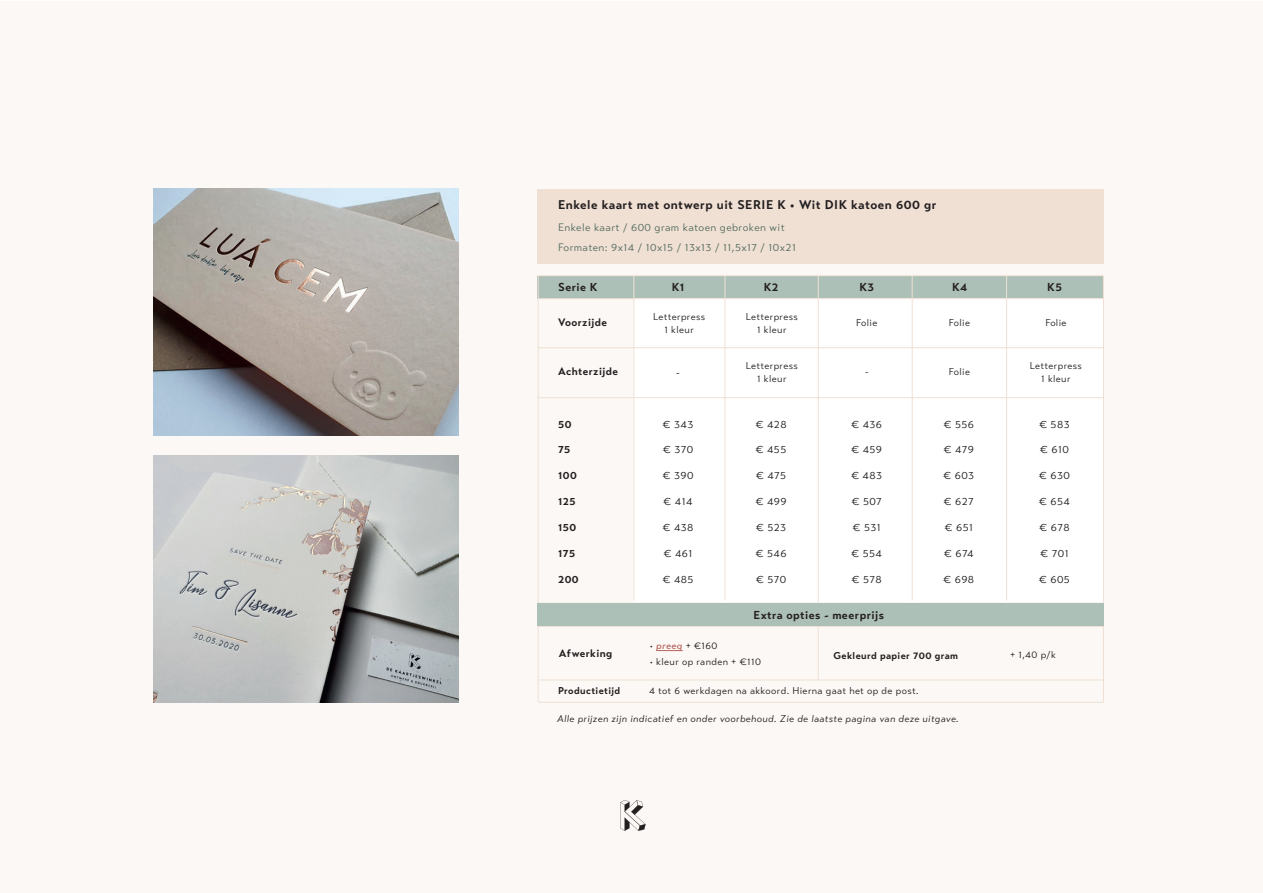
<style>
.page{position:relative;width:1263px;height:893px;background:#fff}
.page>*{position:absolute;margin:0;border:0;box-sizing:border-box;transform-origin:0 0}
.t1{font:700 12.6px "Transat Text";letter-spacing:.04em;color:#231f20}
.t2{font:700 11.55px "Transat Text";letter-spacing:.04em;color:#231f20}
.t3{font:10.8px "Transat Text Standard";letter-spacing:.04em;color:#231f20}
.t4{font:10.8px "Transat Text Standard";letter-spacing:.04em;color:#516b5e}
.t5{font:700 10.8px "Transat Text";letter-spacing:.04em;color:#231f20}
.t6{font:9.9px/13.5px "Transat Text Standard";letter-spacing:.04em;color:#231f20;text-align:center}
.t7{font:italic 9.9px "Transat Text Standard";letter-spacing:.04em;color:#231f20}
.t8{font:700 9.9px "Transat Text";letter-spacing:.04em;color:#231f20}
.s1{font-family:"Transat Text";font-weight:500;font-style:italic;color:#b7655f}
</style>
<div class="page">
<div style="left:0;top:1px;width:1263px;height:891px;background:#fbf8f5"></div>
<svg style="left:620px;top:800px;width:26px;height:31px"></svg>
<div style="left:538px;top:276px;width:566px;height:22px;background:#adc0b7"></div>
<div style="left:538px;top:189px;width:566px;height:74px;background:#f0e0d3"></div>
<hr style="left:1103px;top:276px;width:1px;height:426px;background:#f0e0d3">
<div style="left:633px;top:298px;width:470px;height:304px;background:#fff"></div>
<hr style="left:818px;top:276px;width:1px;height:403px;background:#f0e0d3">
<hr style="left:538px;top:298px;width:565px;height:1px;background:#f0e0d3">
<hr style="left:538px;top:275px;width:565px;height:1px;background:#f0e0d3">
<hr style="left:538px;top:347px;width:565px;height:1px;background:#f0e0d3">
<hr style="left:1006px;top:276px;width:1px;height:324px;background:#f0e0d3">
<hr style="left:912px;top:276px;width:1px;height:324px;background:#f0e0d3">
<hr style="left:724px;top:276px;width:1px;height:324px;background:#f0e0d3">
<hr style="left:633px;top:276px;width:1px;height:324px;background:#f0e0d3">
<hr style="left:538px;top:276px;width:1px;height:426px;background:#f0e0d3">
<hr style="left:538px;top:397px;width:565px;height:1px;background:#f0e0d3">
<hr style="left:538px;top:603px;width:565px;height:1px;background:#f0e0d3">
<hr style="left:538px;top:679px;width:565px;height:1px;background:#f0e0d3">
<hr style="left:538px;top:702px;width:565px;height:1px;background:#f0e0d3">
<svg style="left:656px;top:650px;width:27px;height:1px"></svg>
<img style="left:153px;top:189px;width:305px;height:247px">
<img style="left:153px;top:456px;width:305px;height:247px">
<hr style="left:538px;top:626px;width:565px;height:1px;background:#f0e0d3">
<div style="left:537px;top:604px;width:566px;height:22px;background:#adc0b7"></div>
<p class="t1" style="left:558px;top:197px;width:380px">Enkele kaart met ontwerp uit SERIE K • Wit DIK katoen 600 gr</p>
<p class="t4" style="left:558px;top:240px;width:239px">Formaten: 9x14 / 10x15 / 13x13 / 11,5x17 / 10x21</p>
<p class="t4" style="left:558px;top:221px;width:228px">Enkele kaart / 600 gram katoen gebroken wit</p>
<p class="t2" style="left:558px;top:280px;width:41px">Serie K</p>
<p class="t5" style="left:558px;top:316px;width:51px">Voorzijde</p>
<p class="t5" style="left:558px;top:364px;width:62px">Achterzijde</p>
<p class="t5" style="left:558px;top:417px;width:15px">50</p>
<p class="t5" style="left:558px;top:443px;width:14px">75</p>
<p class="t5" style="left:558px;top:469px;width:20px">100</p>
<p class="t5" style="left:558px;top:495px;width:19px">125</p>
<p class="t5" style="left:558px;top:521px;width:20px">150</p>
<p class="t5" style="left:558px;top:546px;width:19px">175</p>
<p class="t5" style="left:558px;top:572px;width:22px">200</p>
<p class="t2" style="left:672px;top:280px;width:14px">K1</p>
<p class="t2" style="left:764px;top:280px;width:16px">K2</p>
<p class="t2" style="left:859px;top:280px;width:16px">K3</p>
<p class="t2" style="left:952px;top:280px;width:17px">K4</p>
<p class="t2" style="left:1047px;top:280px;width:16px">K5</p>
<p class="t6" style="left:653px;top:310px;width:54px">Letterpress<br>1 kleur</p>
<p class="t6" style="left:746px;top:310px;width:54px">Letterpress<br>1 kleur</p>
<p class="t6" style="left:746px;top:359px;width:54px">Letterpress<br>1 kleur</p>
<p class="t6" style="left:1030px;top:359px;width:54px">Letterpress<br>1 kleur</p>
<p class="t6" style="left:949px;top:316px;width:23px">Folie</p>
<p class="t6" style="left:1045px;top:315px;width:23px">Folie</p>
<p class="t6" style="left:856px;top:316px;width:23px">Folie</p>
<p class="t6" style="left:949px;top:365px;width:23px">Folie</p>
<p class="t6" style="left:865px;top:365px;width:5px">-</p>
<p class="t3" style="left:676px;top:365px;width:5px">-</p>
<p class="t3" style="left:663px;top:417px;width:32px">€ 343</p>
<p class="t3" style="left:663px;top:443px;width:32px">€ 370</p>
<p class="t3" style="left:663px;top:469px;width:32px">€ 390</p>
<p class="t3" style="left:664px;top:495px;width:30px">€ 414</p>
<p class="t3" style="left:663px;top:521px;width:32px">€ 438</p>
<p class="t3" style="left:664px;top:547px;width:30px">€ 461</p>
<p class="t3" style="left:663px;top:573px;width:32px">€ 485</p>
<p class="t3" style="left:756px;top:417px;width:32px">€ 428</p>
<p class="t3" style="left:756px;top:443px;width:32px">€ 455</p>
<p class="t3" style="left:756px;top:469px;width:32px">€ 475</p>
<p class="t3" style="left:756px;top:495px;width:32px">€ 499</p>
<p class="t3" style="left:756px;top:521px;width:32px">€ 523</p>
<p class="t3" style="left:756px;top:547px;width:32px">€ 546</p>
<p class="t3" style="left:756px;top:573px;width:32px">€ 570</p>
<p class="t3" style="left:851px;top:417px;width:32px">€ 436</p>
<p class="t3" style="left:851px;top:443px;width:32px">€ 459</p>
<p class="t3" style="left:851px;top:469px;width:32px">€ 483</p>
<p class="t3" style="left:852px;top:495px;width:32px">€ 507</p>
<p class="t3" style="left:853px;top:521px;width:30px">€ 531</p>
<p class="t3" style="left:851px;top:547px;width:32px">€ 554</p>
<p class="t3" style="left:852px;top:573px;width:31px">€ 578</p>
<p class="t2" style="left:753px;top:608px;width:132px">Extra opties - meerprijs</p>
<p class="t3" style="left:944px;top:417px;width:32px">€ 556</p>
<p class="t3" style="left:944px;top:443px;width:32px">€ 479</p>
<p class="t3" style="left:943px;top:469px;width:32px">€ 603</p>
<p class="t3" style="left:944px;top:495px;width:31px">€ 627</p>
<p class="t3" style="left:945px;top:521px;width:30px">€ 651</p>
<p class="t3" style="left:944px;top:547px;width:31px">€ 674</p>
<p class="t3" style="left:943px;top:573px;width:32px">€ 698</p>
<p class="t3" style="left:1039px;top:417px;width:32px">€ 583</p>
<p class="t3" style="left:1040px;top:443px;width:30px">€ 610</p>
<p class="t3" style="left:1039px;top:469px;width:32px">€ 630</p>
<p class="t3" style="left:1039px;top:495px;width:32px">€ 654</p>
<p class="t3" style="left:1039px;top:521px;width:31px">€ 678</p>
<p class="t3" style="left:1040px;top:547px;width:29px">€ 701</p>
<p class="t3" style="left:1039px;top:573px;width:32px">€ 605</p>
<p class="t6" style="left:650px;top:639px;width:69px">• <span class="s1">preeg</span> + €160</p>
<p class="t6" style="left:650px;top:655px;width:113px">• kleur op randen + €110</p>
<p class="t5" style="left:559px;top:646px;width:55px">Afwerking</p>
<p class="t8" style="left:833px;top:649px;width:126px">Gekleurd papier 700 gram</p>
<p class="t6" style="left:1010px;top:648px;width:47px">+ 1,40 p/k</p>
<p class="t8" style="left:558px;top:684px;width:64px">Productietijd</p>
<p class="t6" style="left:649px;top:684px;width:271px">4 tot 6 werkdagen na akkoord. Hierna gaat het op de post.</p>
<p class="t7" style="left:557px;top:712px;width:403px">Alle prijzen zijn indicatief en onder voorbehoud. Zie de laatste pagina van deze uitgave.</p>
</div>
